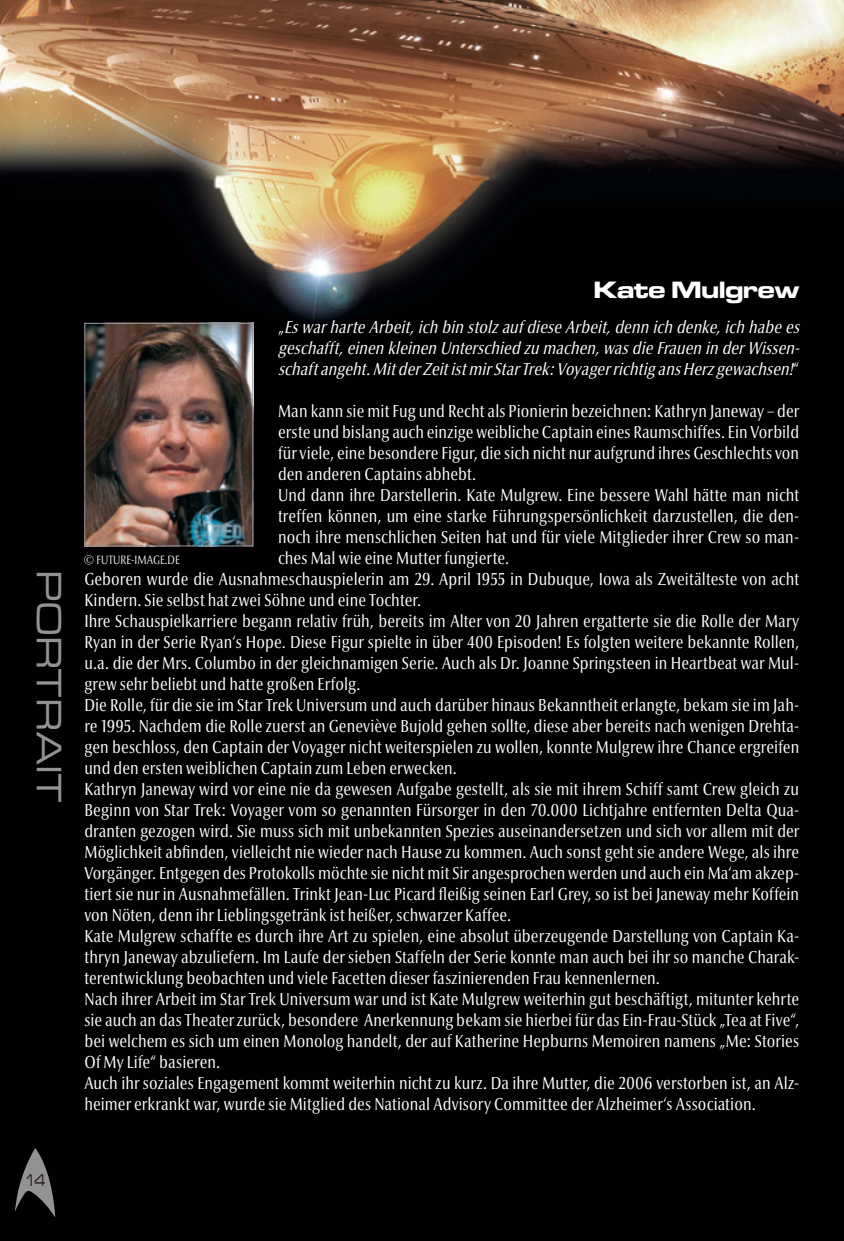
<style>
.page{position:relative;width:844px;height:1241px;background:#fff}
.page>*{position:absolute;margin:0;border:0;box-sizing:border-box;transform-origin:0 0}
.t1{font:500 36.75px "Microgramma Ext D";letter-spacing:.04em;color:#949295}
.t2{font:700 24.5px "Microgramma Ext D";color:#fff}
.t3{font:condensed 17.5px "Optima Nova LT Pro";letter-spacing:.005em;color:#fff}
.t4{font:italic condensed 17.5px/21px "Optima Nova LT Pro";color:#fff;text-align:justify}
.t5{font:500 17.5px "Microgramma Ext D";color:#231f20;scale:.75 1}
.t6{font:300 condensed 12.25px "Optima Nova LT Pro";color:#fff}
.s1{font-style:normal}
</style>
<div class="page">
<div style="left:0;top:0;width:843px;height:1240px;background:#020002"></div>
<img style="left:0;top:0;width:843px;height:363px">
<svg style="left:15px;top:1148px;width:40px;height:69px"></svg>
<hr style="left:843px;top:0;width:1px;height:1240px;background:#020002">
<img style="left:86px;top:325px;width:165px;height:219px">
<div style="left:84px;top:323px;width:169px;height:223px;border:1px solid #949295"></div>
<h1 class="t1" style="left:73px;top:571px;width:232px;rotate:90deg">Portrait</h1>
<h2 class="t2" style="left:593px;top:273px;width:207px">Kate Mulgrew</h2>
<p class="t4" style="left:278px;top:316px;width:527px"><span class="s1">„</span> EswarharteArbeit,ich bin stolzauf dieseArbeit,denn ich denke,ich habees geschafft,einen kleinen Unterschied zu machen,wasdieFrauen in derWissen&shy;schaftangeht.MitderZeitistmirStarTrek:VoyagerrichtigansHerzgewachsen!<span class="s1">“</span></p>
<p class="t3" style="left:278px;top:400px;width:522px">Man kann sie mit Fug und Recht als Pionierin bezeichnen: Kathryn Janeway – der</p>
<p class="t3" style="left:278px;top:421px;width:522px">erste und bislang auch einzige weibliche Captain eines Raumschiffes. Ein Vorbild</p>
<p class="t3" style="left:278px;top:442px;width:522px">für viele, eine besondere Figur, die sich nicht nur aufgrund ihres Geschlechts von</p>
<p class="t3" style="left:278px;top:463px;width:200px">den anderen Captains abhebt.</p>
<p class="t3" style="left:278px;top:484px;width:522px">Und dann ihre Darstellerin. Kate Mulgrew. Eine bessere Wahl hätte man nicht</p>
<p class="t3" style="left:278px;top:505px;width:522px">treffen können, um eine starke Führungspersönlichkeit darzustellen, die den-</p>
<p class="t3" style="left:278px;top:526px;width:522px">noch ihre menschlichen Seiten hat und für viele Mitglieder ihrer Crew so man-</p>
<p class="t3" style="left:278px;top:547px;width:232px">ches Mal wie eine Mutter fungierte.</p>
<p class="t3" style="left:84px;top:568px;width:716px">Geboren wurde die Ausnahmeschauspielerin am 29. April 1955 in Dubuque, Iowa als Zweitälteste von acht</p>
<p class="t3" style="left:84px;top:589px;width:338px">Kindern. Sie selbst hat zwei Söhne und eine Tochter.</p>
<p class="t3" style="left:84px;top:610px;width:716px">Ihre Schauspielkarriere begann relativ früh, bereits im Alter von 20 Jahren ergatterte sie die Rolle der Mary</p>
<p class="t3" style="left:84px;top:631px;width:716px">Ryan in der Serie Ryan‘s Hope. Diese Figur spielte in über 400 Episoden! Es folgten weitere bekannte Rollen,</p>
<p class="t3" style="left:84px;top:652px;width:716px">u.a. die der Mrs. Columbo in der gleichnamigen Serie. Auch als Dr. Joanne Springsteen in Heartbeat war Mul-</p>
<p class="t3" style="left:84px;top:673px;width:277px">grew sehr beliebt und hatte großen Erfolg.</p>
<p class="t3" style="left:84px;top:694px;width:716px">Die Rolle, für die sie im Star Trek Universum und auch darüber hinaus Bekanntheit erlangte, bekam sie im Jah-</p>
<p class="t3" style="left:84px;top:715px;width:716px">re 1995. Nachdem die Rolle zuerst an Geneviève Bujold gehen sollte, diese aber bereits nach wenigen Drehta-</p>
<p class="t3" style="left:84px;top:736px;width:716px">gen beschloss, den Captain der Voyager nicht weiterspielen zu wollen, konnte Mulgrew ihre Chance ergreifen</p>
<p class="t3" style="left:84px;top:757px;width:374px">und den ersten weiblichen Captain zum Leben erwecken.</p>
<p class="t3" style="left:84px;top:778px;width:716px">Kathryn Janeway wird vor eine nie da gewesen Aufgabe gestellt, als sie mit ihrem Schiff samt Crew gleich zu</p>
<p class="t3" style="left:84px;top:799px;width:716px">Beginn von Star Trek: Voyager vom so genannten Fürsorger in den 70.000 Lichtjahre entfernten Delta Qua-</p>
<p class="t3" style="left:84px;top:820px;width:716px">dranten gezogen wird. Sie muss sich mit unbekannten Spezies auseinandersetzen und sich vor allem mit der</p>
<p class="t3" style="left:84px;top:841px;width:716px">Möglichkeit abfinden, vielleicht nie wieder nach Hause zu kommen. Auch sonst geht sie andere Wege, als ihre</p>
<p class="t3" style="left:84px;top:862px;width:716px">Vorgänger. Entgegen des Protokolls möchte sie nicht mit Sir angesprochen werden und auch ein Ma‘am akzep-</p>
<p class="t3" style="left:84px;top:883px;width:716px">tiert sie nur in Ausnahmefällen. Trinkt Jean-Luc Picard fleißig seinen Earl Grey, so ist bei Janeway mehr Koffein</p>
<p class="t3" style="left:84px;top:904px;width:428px">von Nöten, denn ihr Lieblingsgetränk ist heißer, schwarzer Kaffee.</p>
<p class="t3" style="left:84px;top:925px;width:716px">Kate Mulgrew schaffte es durch ihre Art zu spielen, eine absolut überzeugende Darstellung von Captain Ka-</p>
<p class="t3" style="left:84px;top:946px;width:716px">thryn Janeway abzuliefern. Im Laufe der sieben Staffeln der Serie konnte man auch bei ihr so manche Charak-</p>
<p class="t3" style="left:84px;top:967px;width:577px">terentwicklung beobachten und viele Facetten dieser faszinierenden Frau kennenlernen.</p>
<p class="t3" style="left:84px;top:988px;width:716px">Nach ihrer Arbeit im Star Trek Universum war und ist Kate Mulgrew weiterhin gut beschäftigt, mitunter kehrte</p>
<p class="t3" style="left:84px;top:1009px;width:716px">sie auch an das Theater zurück, besondere Anerkennung bekam sie hierbei für das Ein-Frau-Stück „Tea at Five“,</p>
<p class="t3" style="left:84px;top:1030px;width:716px">bei welchem es sich um einen Monolog handelt, der auf Katherine Hepburns Memoiren namens „Me: Stories</p>
<p class="t3" style="left:84px;top:1051px;width:137px">Of My Life“ basieren.</p>
<p class="t3" style="left:84px;top:1072px;width:716px">Auch ihr soziales Engagement kommt weiterhin nicht zu kurz. Da ihre Mutter, die 2006 verstorben ist, an Alz-</p>
<p class="t3" style="left:84px;top:1093px;width:672px">heimer erkrankt war, wurde sie Mitglied des National Advisory Committee der Alzheimer‘s Association.</p>
<p class="t6" style="left:83px;top:552px;width:97px">© FUTURE-IMAGE.DE</p>
<p class="t5" style="left:25px;top:1168px;width:29px">14</p>
</div>
